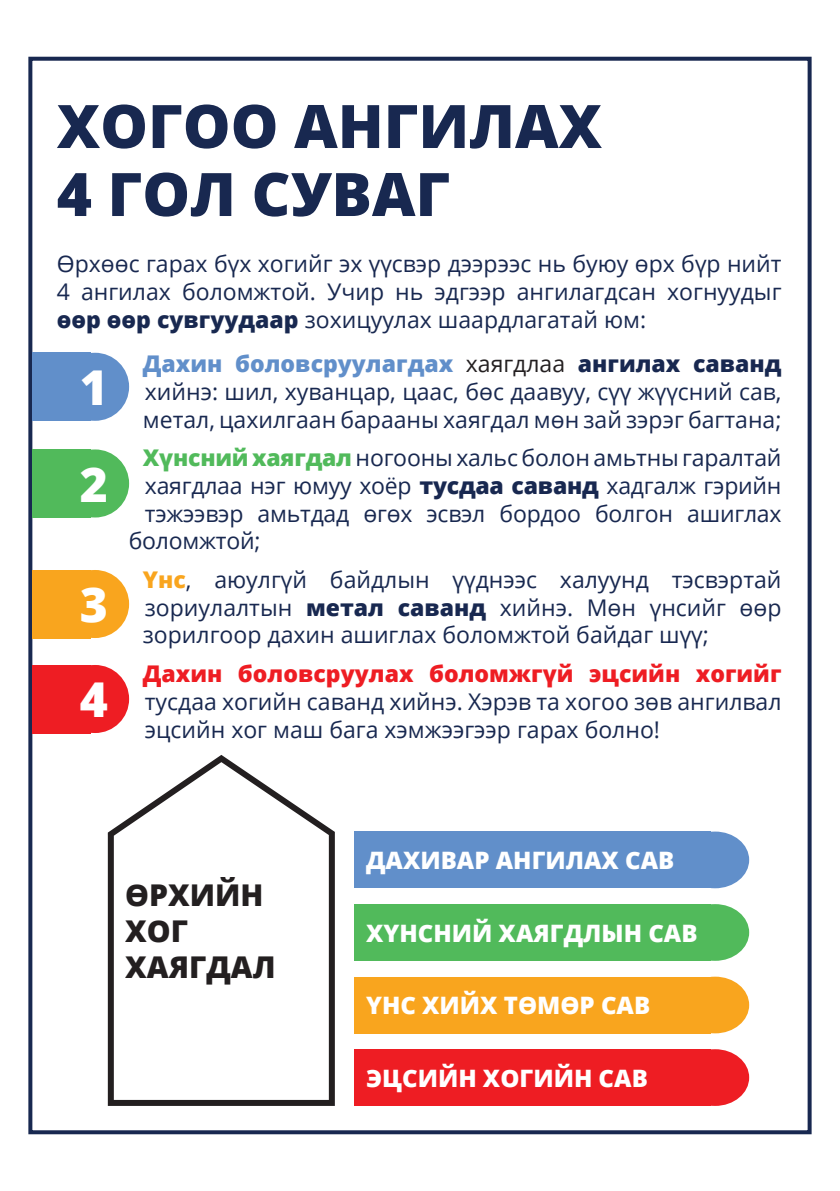
<style>
.page{position:relative;width:840px;height:1191px;background:#fff}
.page>*{position:absolute;margin:0;border:0;box-sizing:border-box;transform-origin:0 0}
.t1{font:800 60px/68px "Open Sans";color:#182850}
.t2{font:800 48px "Open Sans";color:#fff}
.t3{font:800 30px/36px "Open Sans";color:#231f20}
.t4{font:800 24px "Open Sans";color:#fff}
.t5{font:23px/27.6px "Open Sans";color:#182850;text-align:justify}
.t6{font:800 23px "Open Sans";color:#ee1d23}
.s1{font-weight:800}
.s2{font-weight:800;color:#618fca}
.s3{color:#231f20}
.s4{font-weight:800;color:#51ba5b}
.s5{font-weight:800;color:#f9a51e}
</style>
<div class="page">
<hr style="left:839px;top:0;width:1px;height:1191px;background:#182850">
<svg style="left:839px;top:250px;width:1px;height:68px"></svg>
<svg style="left:839px;top:429px;width:1px;height:68px"></svg>
<svg style="left:839px;top:684px;width:1px;height:68px"></svg>
<svg style="left:839px;top:918px;width:1px;height:68px"></svg>
<div style="left:28px;top:57px;width:783px;height:1077px;border:4px solid #182850"></div>
<div style="left:32px;top:353px;width:59px;height:68px;background:#618fca"></div>
<div style="left:61px;top:353px;width:68px;height:68px;background:#618fca;border-radius:50%"></div>
<div style="left:32px;top:665px;width:59px;height:68px;background:#ee1d23"></div>
<div style="left:61px;top:665px;width:68px;height:68px;background:#ee1d23;border-radius:50%"></div>
<div style="left:680px;top:831px;width:68px;height:57px;background:#618fca;border-radius:50%"></div>
<div style="left:354px;top:831px;width:356px;height:57px;background:#618fca"></div>
<div style="left:680px;top:904px;width:68px;height:56px;background:#51ba5b;border-radius:50%"></div>
<div style="left:354px;top:904px;width:356px;height:56px;background:#51ba5b"></div>
<div style="left:680px;top:976px;width:68px;height:57px;background:#f9a51e;border-radius:50%"></div>
<div style="left:354px;top:976px;width:356px;height:57px;background:#f9a51e"></div>
<div style="left:680px;top:1049px;width:68px;height:57px;background:#ee1d23;border-radius:50%"></div>
<div style="left:354px;top:1049px;width:356px;height:57px;background:#ee1d23"></div>
<div style="left:32px;top:570px;width:59px;height:68px;background:#f9a51e"></div>
<div style="left:61px;top:570px;width:68px;height:68px;background:#f9a51e;border-radius:50%"></div>
<div style="left:32px;top:449px;width:59px;height:68px;background:#51ba5b"></div>
<div style="left:61px;top:449px;width:68px;height:68px;background:#51ba5b;border-radius:50%"></div>
<svg style="left:108px;top:755px;width:226px;height:351px"></svg>
<h1 class="t1" style="left:57px;top:89px;width:546px">ХОГОО АНГИЛАХ<br>4 ГОЛ СУВАГ</h1>
<p class="t5" style="left:57px;top:250px;width:726px">Өрхөөс гарах бүх хогийг эх үүсвэр дээрээс нь буюу өрх бүр нийт 4 ангилах боломжтой. Учир нь эдгээр ангилагдсан хогнуудыг <span class="s1">өөр өөр сувгуудаар</span> зохицуулах шаардлагатай юм:</p>
<p class="t5" style="left:143px;top:349px;width:639px"><span class="s2">Дахин боловсруулагдах</span> <span class="s3">хаягдлаа</span> <span class="s1">ангилах саванд </span>хийнэ: шил, хуванцар, цаас, бөс даавуу, сүү жүүсний сав, метал, цахилгаан барааны хаягдал мөн зай зэрэг багтана;</p>
<p class="t5" style="left:143px;top:444px;width:640px"><span class="s4">Хүнсний хаягдал</span> ногооны хальс болон амьтны гаралтай</p>
<p class="t5" style="left:145px;top:471px;width:638px">хаягдлаа нэг юмуу хоёр <span class="s1">тусдаа саванд</span> хадгалж гэрийн</p>
<p class="t5" style="left:145px;top:499px;width:638px">тэжээвэр амьтдад өгөх эсвэл бордоо болгон ашиглах</p>
<p class="t5" style="left:129px;top:526px;width:133px">боломжтой;</p>
<p class="t5" style="left:143px;top:565px;width:640px"><span class="s5">Үнс</span>, аюулгүй байдлын үүднээс халуунд тэсвэртай зориулалтын <span class="s1">метал саванд</span> хийнэ. Мөн үнсийг өөр зорилгоор дахин ашиглах боломжтой байдаг шүү;</p>
<p class="t6" style="left:143px;top:656px;width:639px">Дахин боловсруулах боломжгүй эцсийн хогийг</p>
<p class="t5" style="left:145px;top:687px;width:638px">тусдаа хогийн саванд хийнэ. Хэрэв та хогоо зөв ангилвал эцсийн хог маш бага хэмжээгээр гарах болно!</p>
<h2 class="t2" style="left:80px;top:351px;width:30px">1</h2>
<h2 class="t2" style="left:80px;top:448px;width:30px">2</h2>
<h2 class="t2" style="left:80px;top:568px;width:30px">3</h2>
<h2 class="t2" style="left:80px;top:663px;width:30px">4</h2>
<h3 class="t3" style="left:125px;top:875px;width:152px">ӨРХИЙН<br>ХОГ<br>ХАЯГДАЛ</h3>
<p class="t4" style="left:366px;top:842px;width:310px">ДАХИВАР АНГИЛАХ САВ</p>
<p class="t4" style="left:366px;top:914px;width:333px">ХҮНСНИЙ ХАЯГДЛЫН САВ</p>
<p class="t4" style="left:366px;top:987px;width:285px">ҮНС ХИЙХ ТӨМӨР САВ</p>
<p class="t4" style="left:366px;top:1059px;width:283px">ЭЦСИЙН ХОГИЙН САВ</p>
</div>
